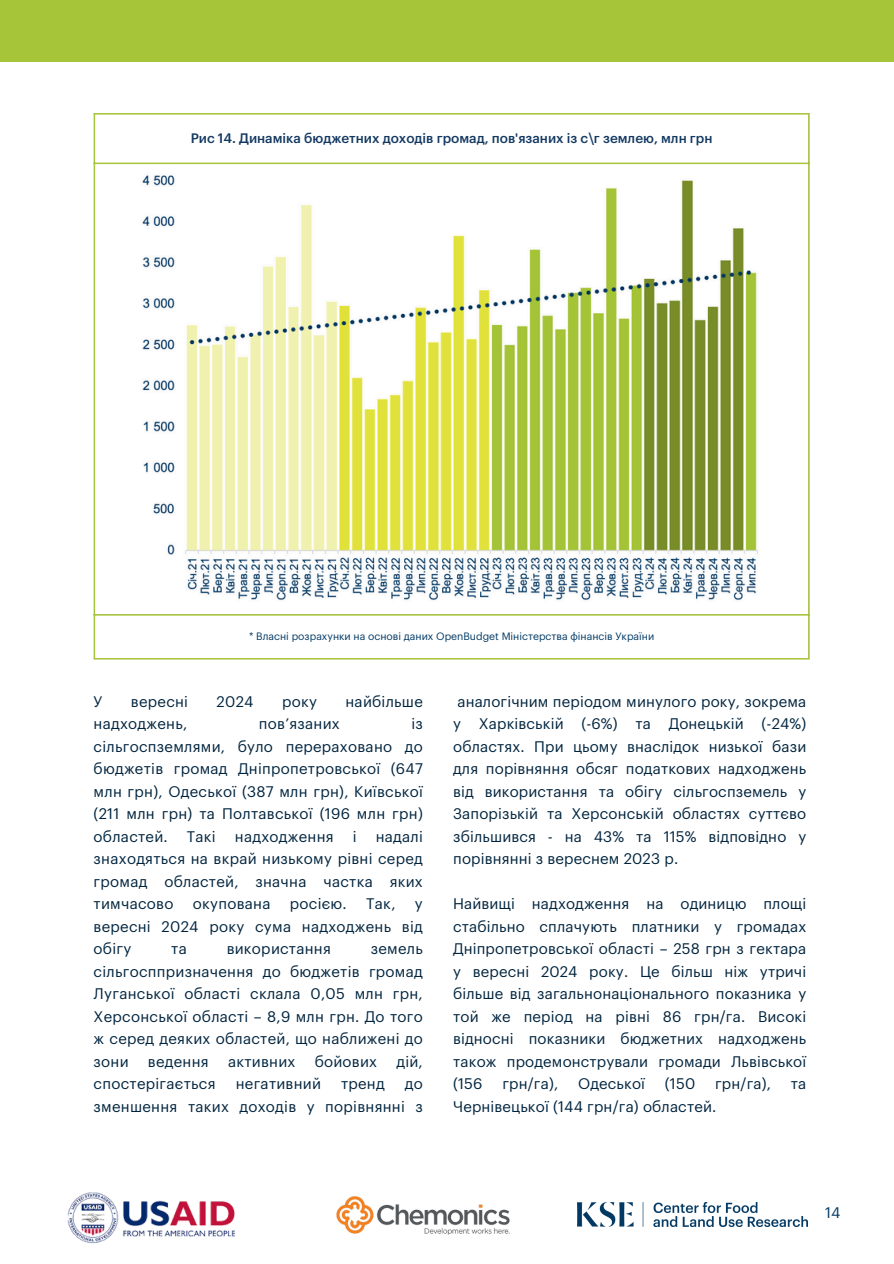
<style>
.page{position:relative;width:894px;height:1264px;background:#fff}
.page>*{position:absolute;margin:0;border:0;box-sizing:border-box;transform-origin:0 0}
.t1{font:15px/22.5px "Graphik LC";letter-spacing:.02em;color:#00243e;text-align:justify}
.t2{font:15px "Graphik LC";color:#003964}
.t3{font:500 13.5px "Graphik LC";color:#133962}
.t4{font:10.5px "Graphik LC";color:#003964}
</style>
<div class="page">
<img style="left:67px;top:1192px;width:168px;height:52px">
<img style="left:336px;top:1196px;width:174px;height:39px">
<div style="left:0;top:0;width:893px;height:62px;background:#a7c539"></div>
<img style="left:577px;top:1202px;width:229px;height:24px">
<hr style="left:94px;top:115px;width:1px;height:543px;background:#a7c539">
<hr style="left:808px;top:115px;width:1px;height:543px;background:#a7c539">
<hr style="left:94px;top:113px;width:715px;height:2px;background:#a7c539">
<hr style="left:94px;top:163px;width:715px;height:1px;background:#a7c539">
<hr style="left:94px;top:614px;width:715px;height:1px;background:#a7c539">
<hr style="left:94px;top:658px;width:715px;height:1px;background:#a7c539">
<img style="left:142px;top:175px;width:616px;height:426px">
<h1 class="t3" style="left:191px;top:132px;width:523px">Рис 14. Динаміка бюджетних доходів громад, пов'язаних із с\г землею, млн грн</h1>
<h1 class="t4" style="left:249px;top:631px;width:406px">* Власні розрахунки на основі даних OpenBudget Міністерства фінансів України</h1>
<p class="t1" style="left:94px;top:690px;width:10px">У</p>
<p class="t1" style="left:131px;top:690px;width:59px">вересні</p>
<p class="t1" style="left:216px;top:690px;width:38px">2024</p>
<p class="t1" style="left:282px;top:690px;width:36px">року</p>
<p class="t1" style="left:345px;top:690px;width:79px">найбільше</p>
<p class="t1" style="left:94px;top:713px;width:95px">надходжень,</p>
<p class="t1" style="left:259px;top:713px;width:82px">пов’язаних</p>
<p class="t1" style="left:94px;top:713px;width:330px;text-indent:317px">із сільгоспземлями, було перераховано до бюджетів громад Дніпропетровської (647 млн грн), Одеської (387 млн грн), Київської (211 млн грн) та Полтавської (196 млн грн) областей.</p>
<p class="t1" style="left:94px;top:825px;width:330px;text-indent:282px">надалі знаходяться на вкрай низькому рівні серед громад областей, значна частка яких тимчасово</p>
<p class="t1" style="left:187px;top:825px;width:30px">Такі</p>
<p class="t1" style="left:235px;top:825px;width:100px">надходження</p>
<p class="t1" style="left:352px;top:825px;width:5px">і</p>
<p class="t1" style="left:193px;top:893px;width:79px">окупована</p>
<p class="t1" style="left:290px;top:893px;width:58px">росією.</p>
<p class="t1" style="left:366px;top:893px;width:31px">Так,</p>
<p class="t1" style="left:94px;top:893px;width:330px;text-indent:321px">у вересні 2024 року сума надходжень від обігу</p>
<p class="t1" style="left:94px;top:938px;width:331px;text-indent:277px">земель сільгосппризначення до бюджетів громад Луганської області склала 0,05 млн грн, Херсонської області – 8,9 млн грн. До того ж серед деяких областей, що наближені до зони</p>
<p class="t1" style="left:171px;top:938px;width:17px">та</p>
<p class="t1" style="left:227px;top:938px;width:106px">використання</p>
<p class="t1" style="left:148px;top:1050px;width:62px">ведення</p>
<p class="t1" style="left:228px;top:1050px;width:69px">активних</p>
<p class="t1" style="left:314px;top:1050px;width:64px">бойових</p>
<p class="t1" style="left:396px;top:1050px;width:28px">дій,</p>
<p class="t1" style="left:94px;top:1073px;width:123px">спостерігається</p>
<p class="t1" style="left:236px;top:1073px;width:87px">негативний</p>
<p class="t1" style="left:341px;top:1073px;width:45px">тренд</p>
<p class="t1" style="left:94px;top:1073px;width:331px;text-align:right">до<br>зменшення таких доходів у порівнянні з</p>
<p class="t1" style="left:453px;top:690px;width:354px">аналогічним періодом минулого року, зокрема у Харківській (-6%) та Донецькій (-24%) областях. При цьому внаслідок низької бази для порівняння обсяг податкових надходжень від використання та обігу сільгоспземель у Запорізькій та Херсонській областях суттєво збільшився - на 43% та 115% відповідно у порівнянні з вереснем 2023 р.</p>
<p class="t1" style="left:453px;top:893px;width:354px">Найвищі надходження на одиницю площі стабільно сплачують платники у громадах Дніпропетровської області – 258 грн з гектара у вересні 2024 року. Це більш ніж утричі більше від загальнонаціонального показника у той же період на рівні 86 грн/га. Високі відносні показники бюджетних надходжень також продемонстрували громади Львівської (156</p>
<p class="t1" style="left:502px;top:1073px;width:57px">грн/га),</p>
<p class="t1" style="left:578px;top:1073px;width:68px">Одеської</p>
<p class="t1" style="left:664px;top:1073px;width:32px">(150</p>
<p class="t1" style="left:714px;top:1073px;width:57px">грн/га),</p>
<p class="t1" style="left:790px;top:1073px;width:17px">та</p>
<p class="t1" style="left:453px;top:1095px;width:264px">Чернівецької (144 грн/га) областей.</p>
<p class="t2" style="left:824px;top:1205px;width:17px">14</p>
</div>
